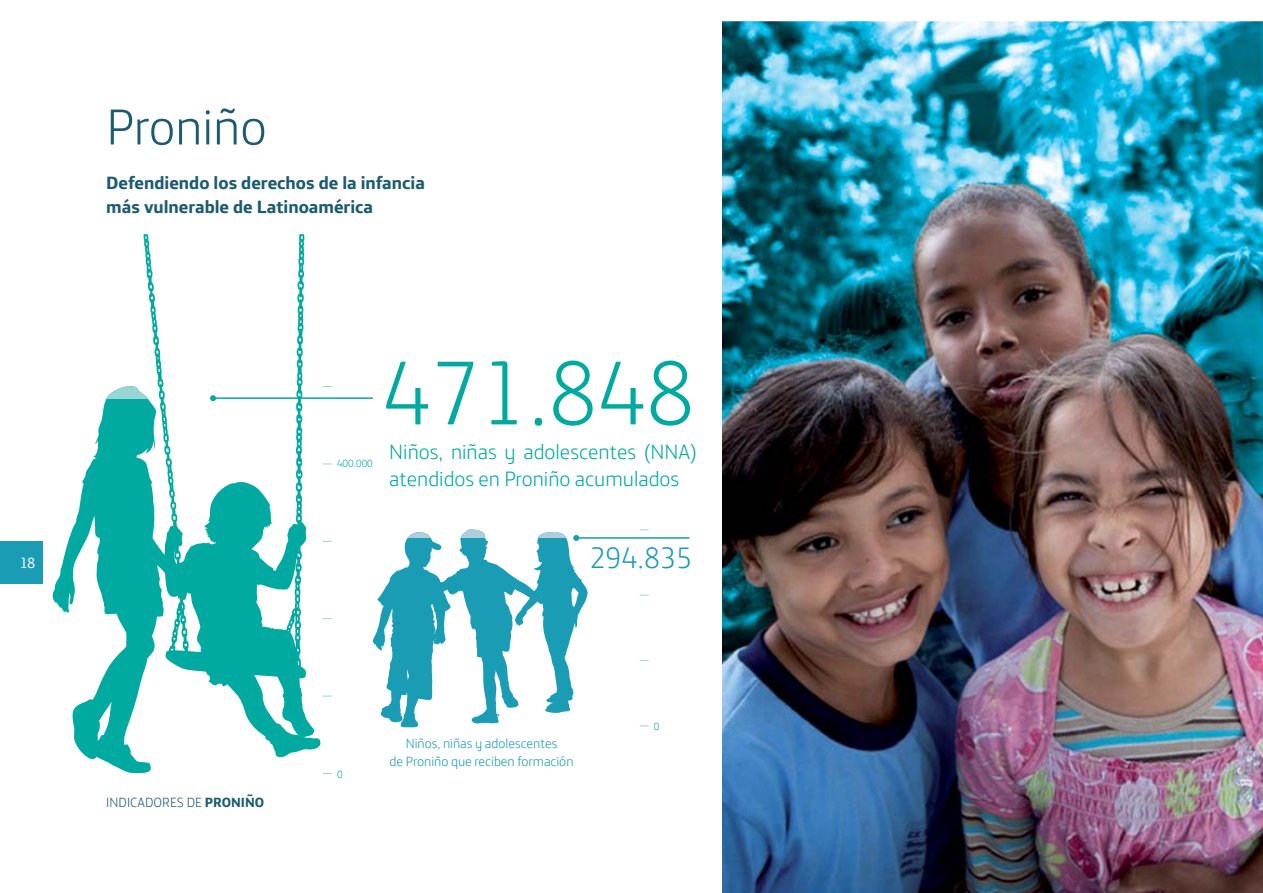
<style>
.page{position:relative;width:1263px;height:893px;background:#fff}
.page>*{position:absolute;margin:0;border:0;box-sizing:border-box;transform-origin:0 0}
.t1{font:300 91.5px "Telefonica Headline";color:#00aaa0}
.t2{font:300 51px "Telefonica Headline";color:#1b5b71}
.t3{font:300 30px "Telefonica Headline";color:#199cb4}
.t4{font:300 21px/27px "Telefonica Headline";color:#00aaa0}
.t5{font:700 18px/24px "Telefonica Text";color:#1b5b71}
.t6{font:15px "Telefonica Text";color:#fff}
.t7{font:300 13.5px/18px "Telefonica Headline";color:#199cb4;text-align:center}
.t8{font:300 13.5px "Telefonica Headline";color:#1b5b71}
.t9{font:700 13.5px "Telefonica Text";color:#1b5b71}
.t10{font:300 10.5px "Telefonica Headline";color:#00aaa0}
.t11{font:300 10.5px "Telefonica Headline";color:#199cb4}
.s1{font-family:"Telefonica Text";font-weight:700}
</style>
<div class="page">
<img style="left:52px;top:21px;width:1211px;height:872px">
<div style="left:0;top:541px;width:43px;height:43px;background:#199cb4"></div>
<p class="t6" style="left:20px;top:550px;width:17px">18</p>
<h2 class="t2" style="left:106px;top:86px;width:162px">Proniño</h2>
<p class="t5" style="left:106px;top:169px;width:320px">Defendiendo los derechos de la infancia más vulnerable de Latinoamérica</p>
<p class="t8" style="left:106px;top:792px;width:117px">INDICADORES DE <span class="s1">PRON</span></p>
<p class="t9" style="left:241px;top:790px;width:24px">IÑO</p>
<p class="t10" style="left:337px;top:455px;width:37px">400.000</p>
<h1 class="t1" style="left:382px;top:319px;width:314px">471.848</h1>
<p class="t4" style="left:389px;top:436px;width:309px">Niños, niñas y adolescentes (NNA) atendidos en Proniño acumulados</p>
<h3 class="t3" style="left:590px;top:534px;width:104px">294.835</h3>
<p class="t10" style="left:337px;top:766px;width:7px">0</p>
<p class="t7" style="left:389px;top:733px;width:185px">Niños, niñas y adolescentes<br>de Proniño que reciben formación</p>
<p class="t11" style="left:654px;top:718px;width:7px">0</p>
</div>
